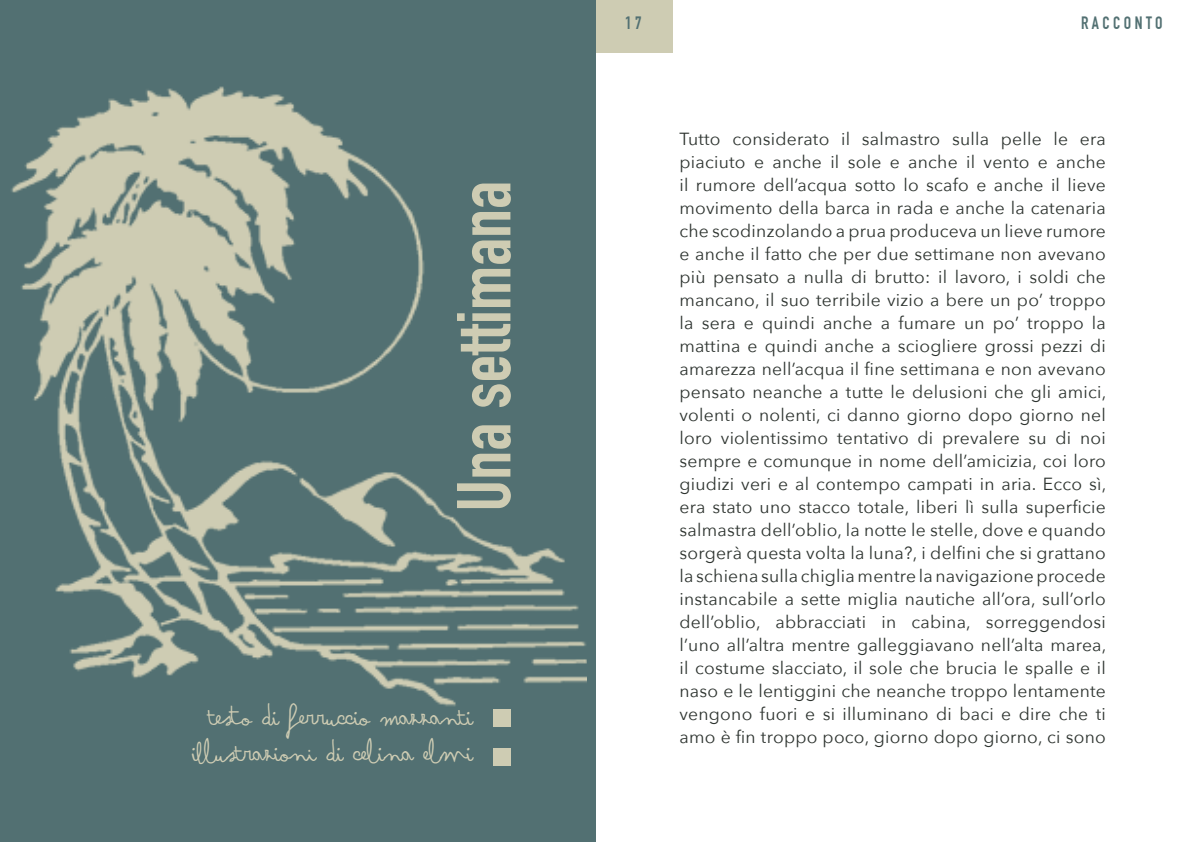
<style>
.page{position:relative;width:1191px;height:842px;background:#fff}
.page>*{position:absolute;margin:0;border:0;box-sizing:border-box;transform-origin:0 0}
.t1{font:700 75px "DIN Condensed";color:#ceccb3}
.t2{font:40px/36px "Arsenale White";color:#ceccb3;text-align:center}
.t3{font:17.5px/23px "Avenir Next";letter-spacing:.015em;color:#2d332f;text-align:justify}
.t4{font:700 17.5px "DIN Condensed";letter-spacing:.2em;color:#527072}
</style>
<div class="page">
<div style="left:519px;top:0;width:153px;height:52px;background:#ceccb3"></div>
<div style="left:0;top:0;width:595px;height:842px;background:#527072"></div>
<img style="left:11px;top:86px;width:576px;height:626px">
<div style="left:493px;top:710px;width:17px;height:17px;background:#ceccb3"></div>
<div style="left:493px;top:748px;width:17px;height:17px;background:#ceccb3"></div>
<h1 class="t1" style="left:440px;top:512px;width:332px;rotate:-90deg">Una settimana</h1>
<h2 class="t2" style="left:193px;top:693px;width:282px">tesTo di Ferruccio Mazzanti iLlustrazionI di celina elmi</h2>
<p class="t4" style="left:625px;top:13px;width:18px">17</p>
<p class="t4" style="left:1081px;top:13px;width:83px">RACCONTO</p>
<p class="t3" style="left:679px;top:127px;width:428px">Tutto considerato il salmastro sulla pelle le era piaciuto e anche il sole e anche il vento e anche il rumore dell’acqua sotto lo scafo e anche il lieve movimento della barca in rada e anche la catenaria che scodinzolando a prua produceva un lieve rumore e anche il fatto che per due settimane non avevano più pensato a nulla di brutto: il lavoro, i soldi che mancano, il suo terribile vizio a bere un po’ troppo la sera e quindi anche a fumare un po’ troppo la mattina e quindi anche a sciogliere grossi pezzi di amarezza nell’acqua il fine settimana e non avevano pensato neanche a tutte le delusioni che gli amici, volenti o nolenti, ci danno giorno dopo giorno nel loro violentissimo tentativo di prevalere su di noi sempre e comunque in nome dell’amicizia, coi loro giudizi veri e al contempo campati in aria. Ecco sì, era stato uno stacco totale, liberi lì sulla superficie salmastra dell’oblio, la notte le stelle, dove e quando sorgerà questa volta la luna?, i delfini che si grattano la schiena sulla chiglia mentre la navigazione procede instancabile a sette miglia nautiche all’ora, sull’orlo dell’oblio, abbracciati in cabina, sorreggendosi l’uno all’altra mentre galleggiavano nell’alta marea, il costume slacciato, il sole che brucia le spalle e il naso e le lentiggini che neanche troppo lentamente vengono fuori e si illuminano di baci e dire che ti amo è fin troppo poco, giorno dopo giorno, ci sono</p>
</div>
